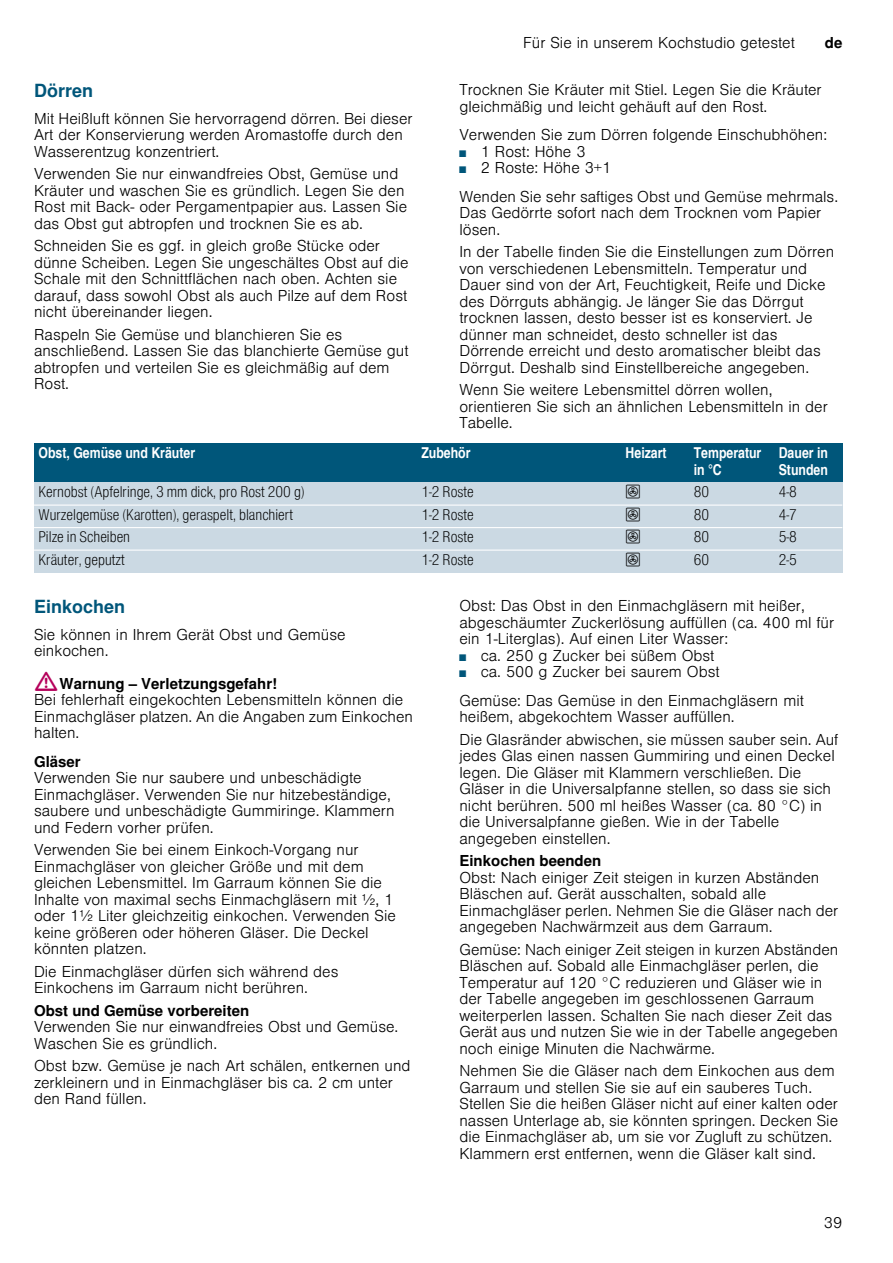
<style>
.page{position:relative;width:893px;height:1263px;background:#fff}
.page>*{position:absolute;margin:0;border:0;box-sizing:border-box;transform-origin:0 0}
.t1{font:700 18px "Nimbus San L";color:#00567a}
.t2{font:300 15px/16.5px "Nimbus San L";color:#000}
.t3{font:15px "Nimbus San L Lig Con";color:#000}
.t4{font:15px/16.5px "Nimbus San L Bol Con";color:#fff}
.t5{font:700 15px "Nimbus San L";color:#000}
.t6{font:15px "BSH Symb PH2";color:#000}
.s1{font-size:9px;color:#00567a}
.s2{font-family:"BSH Symb All";font-weight:400;font-size:21px;color:#b5015b}
.s3{font-weight:700}
.s4{font-family:"BSH Symb All";font-weight:400}
</style>
<div class="page">
<div style="left:34px;top:444px;width:383px;height:39px;background:#00567a"></div>
<div style="left:417px;top:444px;width:204px;height:39px;background:#00567a"></div>
<div style="left:621px;top:444px;width:68px;height:39px;background:#00567a"></div>
<div style="left:689px;top:444px;width:85px;height:39px;background:#00567a"></div>
<div style="left:774px;top:444px;width:68px;height:39px;background:#00567a"></div>
<div style="left:34px;top:483px;width:383px;height:22px;background:#cbd9e3"></div>
<div style="left:417px;top:483px;width:204px;height:22px;background:#cbd9e3"></div>
<div style="left:621px;top:483px;width:68px;height:22px;background:#cbd9e3"></div>
<div style="left:689px;top:483px;width:85px;height:22px;background:#cbd9e3"></div>
<div style="left:774px;top:483px;width:68px;height:22px;background:#cbd9e3"></div>
<div style="left:34px;top:505px;width:383px;height:23px;background:#cbd9e3"></div>
<div style="left:417px;top:505px;width:204px;height:23px;background:#cbd9e3"></div>
<div style="left:621px;top:505px;width:68px;height:23px;background:#cbd9e3"></div>
<div style="left:689px;top:505px;width:85px;height:23px;background:#cbd9e3"></div>
<div style="left:774px;top:505px;width:68px;height:23px;background:#cbd9e3"></div>
<div style="left:34px;top:528px;width:383px;height:22px;background:#cbd9e3"></div>
<div style="left:417px;top:528px;width:204px;height:22px;background:#cbd9e3"></div>
<div style="left:621px;top:528px;width:68px;height:22px;background:#cbd9e3"></div>
<div style="left:689px;top:528px;width:85px;height:22px;background:#cbd9e3"></div>
<div style="left:774px;top:528px;width:68px;height:22px;background:#cbd9e3"></div>
<div style="left:34px;top:550px;width:383px;height:23px;background:#cbd9e3"></div>
<div style="left:417px;top:550px;width:204px;height:23px;background:#cbd9e3"></div>
<div style="left:621px;top:550px;width:68px;height:23px;background:#cbd9e3"></div>
<div style="left:689px;top:550px;width:85px;height:23px;background:#cbd9e3"></div>
<div style="left:774px;top:550px;width:68px;height:23px;background:#cbd9e3"></div>
<hr style="left:34px;top:504px;width:808px;height:2px;background:#fff">
<hr style="left:34px;top:527px;width:808px;height:1px;background:#fff">
<hr style="left:34px;top:549px;width:808px;height:2px;background:#fff">
<p class="t1" style="left:34px;top:79px;width:61px">Dörren</p>
<p class="t2" style="left:34px;top:109px;width:380px">Mit Heißluft können Sie hervorragend dörren. Bei dieser<br>Art der Konservierung werden Aromastoffe durch den<br>Wasserentzug konzentriert.</p>
<p class="t2" style="left:34px;top:164px;width:374px">Verwenden Sie nur einwandfreies Obst, Gemüse und Kräuter und waschen Sie es gründlich. Legen Sie den Rost mit Back- oder Pergamentpapier aus. Lassen Sie das Obst gut abtropfen und trocknen Sie es ab.</p>
<p class="t2" style="left:34px;top:236px;width:376px">Schneiden Sie es ggf. in gleich große Stücke oder dünne Scheiben. Legen Sie ungeschältes Obst auf die Schale mit den Schnittflächen nach oben. Achten sie darauf, dass sowohl Obst als auch Pilze auf dem Rost nicht übereinander liegen.</p>
<p class="t2" style="left:34px;top:325px;width:376px">Raspeln Sie Gemüse und blanchieren Sie es anschließend. Lassen Sie das blanchierte Gemüse gut abtropfen und verteilen Sie es gleichmäßig auf dem Rost.</p>
<p class="t2" style="left:523px;top:33px;width:273px">Für Sie in unserem Kochstudio getestet</p>
<p class="t5" style="left:824px;top:34px;width:19px">de</p>
<p class="t2" style="left:459px;top:80px;width:364px">Trocknen Sie Kräuter mit Stiel. Legen Sie die Kräuter gleichmäßig und leicht gehäuft auf den Rost.</p>
<p class="t2" style="left:459px;top:125px;width:369px">Verwenden Sie zum Dörren folgende Einschubhöhen:</p>
<p class="t2" style="left:459px;top:142px;width:127px"><span class="s1">■</span> 1 Rost: Höhe 3</p>
<p class="t2" style="left:459px;top:152px;width:380px;line-height:28.5px"><span class="s1">■</span> 2 Roste: Höhe 3+1<br>Wenden Sie sehr saftiges Obst und Gemüse mehrmals.</p>
<p class="t2" style="left:459px;top:203px;width:363px">Das Gedörrte sofort nach dem Trocknen vom Papier lösen.</p>
<p class="t2" style="left:459px;top:242px;width:376px">In der Tabelle finden Sie die Einstellungen zum Dörren von verschiedenen Lebensmitteln. Temperatur und Dauer sind von der Art, Feuchtigkeit, Reife und Dicke des Dörrguts abhängig. Je länger Sie das Dörrgut trocknen lassen, desto besser ist es konserviert. Je dünner man schneidet, desto schneller ist das Dörrende erreicht und desto aromatischer bleibt das Dörrgut. Deshalb sind Einstellbereiche angegeben.</p>
<p class="t2" style="left:459px;top:380px;width:370px">Wenn Sie weitere Lebensmittel dörren wollen, orientieren Sie sich an ähnlichen Lebensmitteln in der<br>Tabelle.</p>
<p class="t4" style="left:39px;top:444px;width:158px">Obst, Gemüse und Kräuter</p>
<p class="t4" style="left:421px;top:444px;width:51px">Zubehör</p>
<p class="t4" style="left:625px;top:444px;width:43px">Heizart</p>
<p class="t4" style="left:693px;top:444px;width:69px">Temperatur in °C</p>
<p class="t4" style="left:778px;top:444px;width:51px">Dauer in<br>Stunden</p>
<p class="t3" style="left:39px;top:482px;width:268px">Kernobst (Apfelringe, 3 mm dick, pro Rost 200 g)</p>
<p class="t3" style="left:421px;top:482px;width:54px">1-2 Roste</p>
<p class="t6" style="left:625px;top:483px;width:17px">:</p>
<p class="t3" style="left:693px;top:482px;width:17px">80</p>
<p class="t3" style="left:778px;top:482px;width:20px">4-8</p>
<p class="t3" style="left:39px;top:505px;width:256px">Wurzelgemüse (Karotten), geraspelt, blanchiert</p>
<p class="t3" style="left:421px;top:505px;width:54px">1-2 Roste</p>
<p class="t6" style="left:625px;top:506px;width:17px">:</p>
<p class="t3" style="left:693px;top:505px;width:17px">80</p>
<p class="t3" style="left:778px;top:505px;width:20px">4-7</p>
<p class="t3" style="left:39px;top:527px;width:93px">Pilze in Scheiben</p>
<p class="t3" style="left:421px;top:527px;width:54px">1-2 Roste</p>
<p class="t6" style="left:625px;top:528px;width:17px">:</p>
<p class="t3" style="left:693px;top:527px;width:17px">80</p>
<p class="t3" style="left:778px;top:527px;width:20px">5-8</p>
<p class="t3" style="left:39px;top:550px;width:88px">Kräuter, geputzt</p>
<p class="t3" style="left:421px;top:550px;width:54px">1-2 Roste</p>
<p class="t6" style="left:625px;top:551px;width:17px">:</p>
<p class="t3" style="left:693px;top:550px;width:17px">60</p>
<p class="t3" style="left:778px;top:550px;width:20px">2-5</p>
<p class="t1" style="left:34px;top:595px;width:93px">Einkochen</p>
<p class="t2" style="left:34px;top:625px;width:313px">Sie können in Ihrem Gerät Obst und Gemüse einkochen.</p>
<p class="t2" style="left:34px;top:674px;width:380px"><span class="s2">:</span><span class="s3">Warnung – Verletzungsgefahr!<br></span>Bei fehlerhaft eingekochten Lebensmitteln können die Einmachgläser platzen. An die Angaben zum Einkochen halten.</p>
<p class="t5" style="left:34px;top:752px;width:48px">Gläser</p>
<p class="t2" style="left:34px;top:768px;width:362px">Verwenden Sie nur saubere und unbeschädigte Einmachgläser. Verwenden Sie nur hitzebeständige, saubere und unbeschädigte Gummiringe. Klammern und Federn vorher prüfen.</p>
<p class="t2" style="left:34px;top:840px;width:363px">Verwenden Sie bei einem Einkoch-Vorgang nur Einmachgläser von gleicher Größe und mit dem gleichen Lebensmittel. Im Garraum können Sie die Inhalte von maximal sechs Einmachgläsern mit <span class="s4">^</span>, 1 oder 1<span class="s4">^</span> Liter gleichzeitig einkochen. Verwenden Sie keine größeren oder höheren Gläser. Die Deckel könnten platzen.</p>
<p class="t2" style="left:34px;top:962px;width:306px">Die Einmachgläser dürfen sich während des<br>Einkochens im Garraum nicht berühren.</p>
<p class="t5" style="left:34px;top:1001px;width:217px">Obst und Gemüse vorbereiten</p>
<p class="t2" style="left:34px;top:1017px;width:366px">Verwenden Sie nur einwandfreies Obst und Gemüse.<br>Waschen Sie es gründlich.</p>
<p class="t2" style="left:34px;top:1056px;width:378px">Obst bzw. Gemüse je nach Art schälen, entkernen und zerkleinern und in Einmachgläser bis ca. 2 cm unter den Rand füllen.</p>
<p class="t2" style="left:459px;top:596px;width:376px">Obst: Das Obst in den Einmachgläsern mit heißer, abgeschäumter Zuckerlösung auffüllen (ca. 400 ml für ein 1-Literglas). Auf einen Liter Wasser:</p>
<p class="t2" style="left:459px;top:646px;width:256px"><span class="s1">■</span> ca. 250 g Zucker bei süßem Obst</p>
<p class="t2" style="left:459px;top:656px;width:346px;line-height:28.5px"><span class="s1">■</span> ca. 500 g Zucker bei saurem Obst<br>Gemüse: Das Gemüse in den Einmachgläsern mit</p>
<p class="t2" style="left:459px;top:704px;width:380px;line-height:22.5px">heißem, abgekochtem Wasser auffüllen.<br>Die Glasränder abwischen, sie müssen sauber sein. Auf</p>
<p class="t2" style="left:459px;top:746px;width:377px">jedes Glas einen nassen Gummiring und einen Deckel legen. Die Gläser mit Klammern verschließen. Die Gläser in die Universalpfanne stellen, so dass sie sich nicht berühren. 500 ml heißes Wasser (ca. 80 °C) in die Universalpfanne gießen. Wie in der Tabelle angegeben einstellen.</p>
<p class="t5" style="left:459px;top:851px;width:143px">Einkochen beenden</p>
<p class="t2" style="left:459px;top:868px;width:380px">Obst: Nach einiger Zeit steigen in kurzen Abständen Bläschen auf. Gerät ausschalten, sobald alle Einmachgläser perlen. Nehmen Sie die Gläser nach der angegeben Nachwärmzeit aus dem Garraum.</p>
<p class="t2" style="left:459px;top:940px;width:380px">Gemüse: Nach einiger Zeit steigen in kurzen Abständen Bläschen auf. Sobald alle Einmachgläser perlen, die Temperatur auf 120 °C reduzieren und Gläser wie in der Tabelle angegeben im geschlossenen Garraum weiterperlen lassen. Schalten Sie nach dieser Zeit das Gerät aus und nutzen Sie wie in der Tabelle angegeben noch einige Minuten die Nachwärme.</p>
<p class="t2" style="left:459px;top:1061px;width:380px">Nehmen Sie die Gläser nach dem Einkochen aus dem Garraum und stellen Sie sie auf ein sauberes Tuch.<br>Stellen Sie die heißen Gläser nicht auf einer kalten oder nassen Unterlage ab, sie könnten springen. Decken Sie die Einmachgläser ab, um sie vor Zugluft zu schützen.<br>Klammern erst entfernen, wenn die Gläser kalt sind.</p>
<p class="t2" style="left:824px;top:1213px;width:20px">39</p>
</div>
